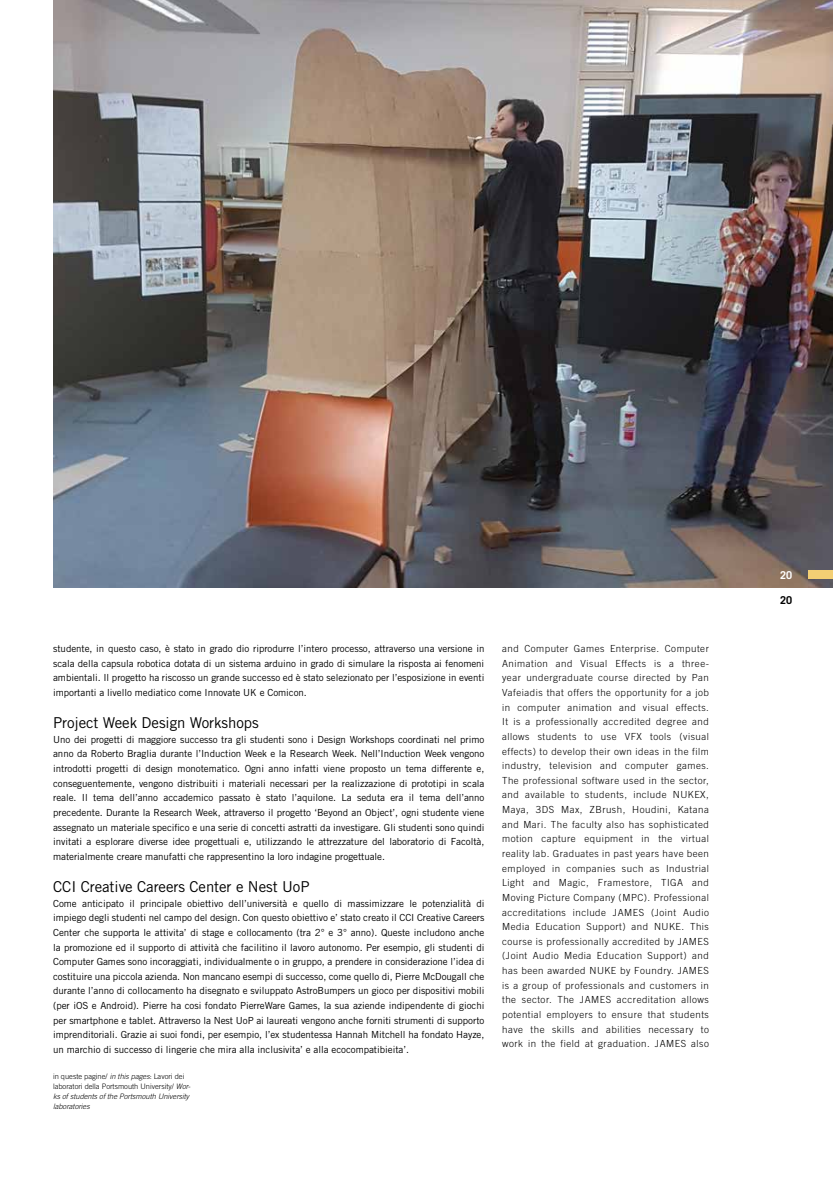
<style>
.page{position:relative;width:833px;height:1177px;background:#fff}
.page>*{position:absolute;margin:0;border:0;box-sizing:border-box;transform-origin:0 0}
.t1{font:15px "Trade Gothic LT Std";letter-spacing:-.005em;color:#000}
.t2{font:700 10.88px "Trade Gothic LT Std";color:#fff}
.t3{font:700 10.88px "Trade Gothic LT Std";color:#000}
.t4{font:9.75px/14.6px "Trade Gothic LT Std";letter-spacing:-.005em;color:#000;text-align:justify}
.t5{font:300 9.75px/14.6px "Trade Gothic LT Std";letter-spacing:.05em;color:#000;text-align:justify}
.t6{font:italic 300 7.5px/10px "Trade Gothic LT Std";color:#000}
.s1{font-style:normal}
</style>
<div class="page">
<img style="left:53px;top:0;width:780px;height:587px">
<div style="left:808px;top:571px;width:25px;height:8px;background:#f3cf74"></div>
<p class="t4" style="left:53px;top:641px;width:433px">studente, in questo caso, è stato in grado dio riprodurre l’intero processo, attraverso una versione in scala della capsula robotica dotata di un sistema arduino in grado di simulare la risposta ai fenomeni ambientali. Il progetto ha riscosso un grande successo ed è stato selezionato per l’esposizione in eventi importanti a livello mediatico come Innovate UK e Comicon.</p>
<h1 class="t1" style="left:53px;top:713px;width:207px">Project Week Design Workshops</h1>
<p class="t4" style="left:53px;top:732px;width:433px">Uno dei progetti di maggiore successo tra gli studenti sono i Design Workshops coordinati nel primo anno da Roberto Braglia durante l’Induction Week e la Research Week. Nell’Induction Week vengono introdotti progetti di design monotematico. Ogni anno infatti viene proposto un tema differente e, conseguentemente, vengono distribuiti i materiali necessari per la realizzazione di prototipi in scala reale. Il tema dell’anno accademico passato è stato l’aquilone. La seduta era il tema dell’anno precedente. Durante la Research Week, attraverso il progetto ‘Beyond an Object’, ogni studente viene assegnato un materiale specifico e una serie di concetti astratti da investigare. Gli studenti sono quindi invitati a esplorare diverse idee progettuali e, utilizzando le attrezzature del laboratorio di Facoltà, materialmente creare manufatti che rappresentino la loro indagine progettuale.</p>
<h1 class="t1" style="left:53px;top:877px;width:258px">CCI Creative Careers Center e Nest UoP</h1>
<p class="t4" style="left:53px;top:895px;width:433px">Come anticipato il principale obiettivo dell’università e quello di massimizzare le potenzialità di impiego degli studenti nel campo del design. Con questo obiettivo e’ stato creato il CCI Creative Careers Center che supporta le attivita’ di stage e collocamento (tra 2° e 3° anno). Queste includono anche la promozione ed il supporto di attività che facilitino il lavoro autonomo. Per esempio, gli studenti di Computer Games sono incoraggiati, individualmente o in gruppo, a prendere in considerazione l’idea di costituire una piccola azienda. Non mancano esempi di successo, come quello di, Pierre McDougall che durante l’anno di collocamento ha disegnato e sviluppato AstroBumpers un gioco per dispositivi mobili (per iOS e Android). Pierre ha cosi fondato PierreWare Games, la sua aziende indipendente di giochi per smartphone e tablet. Attraverso la Nest UoP ai laureati vengono anche forniti strumenti di supporto imprenditoriali. Grazie ai suoi fondi, per esempio, l’ex studentessa Hannah Mitchell ha fondato Hayze, un marchio di successo di lingerie che mira alla inclusivita’ e alla ecocompatibieita’.</p>
<p class="t6" style="left:53px;top:1071px;width:139px"><span class="s1">in queste pagine/</span> in this pages<span class="s1">: Lavori dei laboratori della Portsmouth University/</span> Wor&shy;ks of students of the Portsmouth University laboratories</p>
<p class="t5" style="left:502px;top:641px;width:208px">and Computer Games Enterprise. Computer Animation and Visual Effects is a three&shy;year undergraduate course directed by Pan Vafeiadis that offers the opportunity for a job in computer animation and visual effects.<br>It is a professionally accredited degree and allows students to use VFX tools (visual effects) to develop their own ideas in the film industry, television and computer games.<br>The professional software used in the sector, and available to students, include NUKEX, Maya, 3DS Max, ZBrush, Houdini, Katana and Mari. The faculty also has sophisticated motion capture equipment in the virtual reality lab. Graduates in past years have been employed in companies such as Industrial Light and Magic, Framestore, TIGA and Moving Picture Company (MPC). Professional accreditations include JAMES (Joint Audio Media Education Support) and NUKE. This course is professionally accredited by JAMES (Joint Audio Media Education Support) and has been awarded NUKE by Foundry. JAMES is a group of professionals and customers in the sector. The JAMES accreditation allows potential employers to ensure that students have the skills and abilities necessary to work in the field at graduation. JAMES also</p>
<p class="t2" style="left:780px;top:568px;width:14px">20</p>
<p class="t3" style="left:780px;top:593px;width:14px">20</p>
</div>
